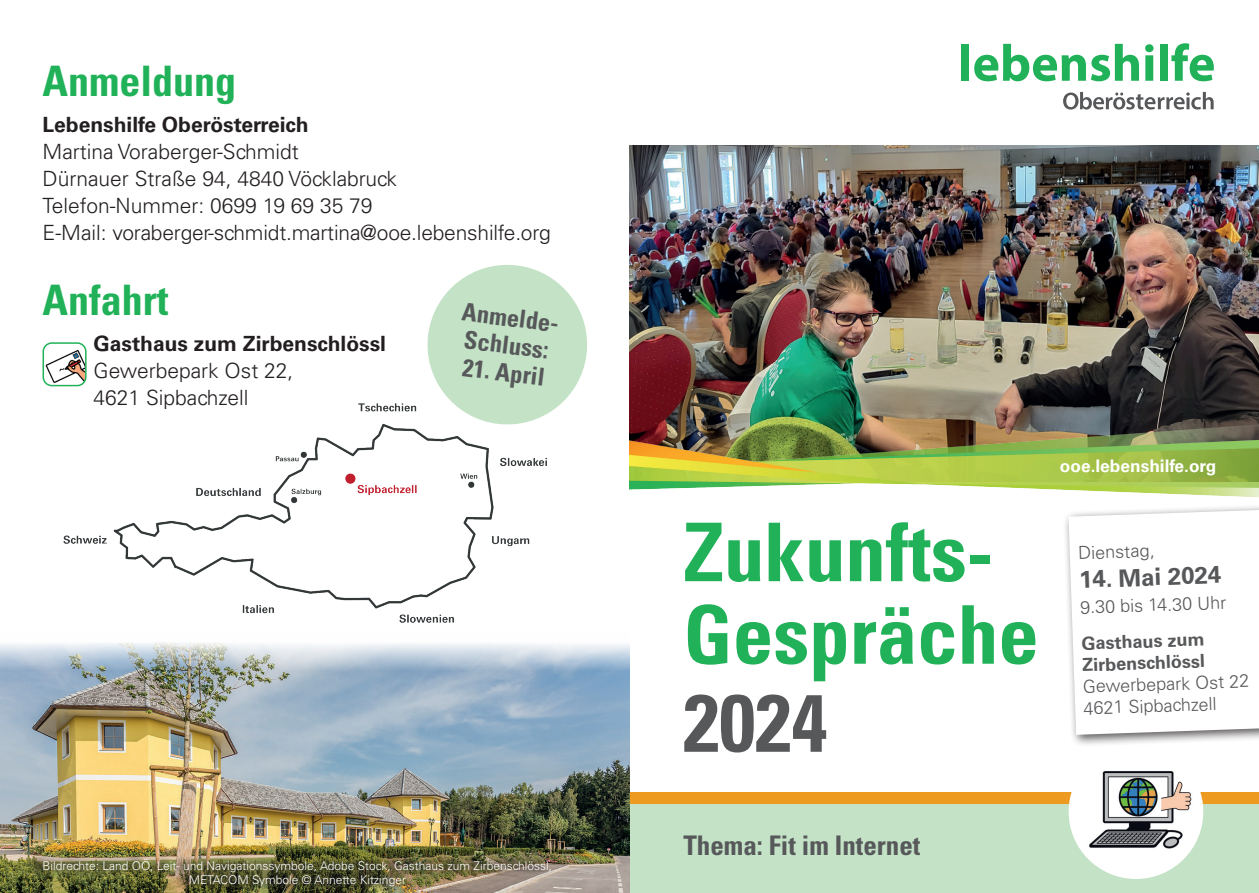
<style>
.page{position:relative;width:1259px;height:893px;background:#fff}
.page>*{position:absolute;margin:0;border:0;box-sizing:border-box;transform-origin:0 0}
.t1{font:700 condensed 81px/82.5px "Univers LT Std";color:#21b259}
.t2{font:700 condensed 81px "Univers LT Std";color:#57585a}
.t3{font:700 condensed 42px "Univers LT Std";color:#21b259}
.t4{font:700 condensed 27px "Univers LT Std";color:#57585a}
.t5{font:700 condensed 24.6px/27.5px "Univers LT Std";color:#57585a}
.t6{font:700 24px "Univers LT Std";color:#57585a}
.t7{font:300 21px/27px "Univers LT Std";color:#231f20}
.t8{font:700 21px "Univers LT Std";color:#231f20}
.t9{font:300 18px/21.6px "Univers LT Std";color:#57585a}
.t10{font:700 18px/21.6px "Univers LT Std";color:#57585a}
.t11{font:700 17.25px "Univers LT Std";color:#fff}
.t12{font:300 12px/14.4px "Univers LT Std";color:#fff;text-align:center}
</style>
<div class="page">
<div style="left:961px;top:44px;width:8px;height:37px;background:#21b259"></div>
<svg style="left:974px;top:44px;width:165px;height:37px"></svg>
<svg style="left:1145px;top:44px;width:8px;height:37px"></svg>
<div style="left:1159px;top:44px;width:8px;height:37px;background:#21b259"></div>
<svg style="left:1171px;top:43px;width:42px;height:38px"></svg>
<svg style="left:1063px;top:92px;width:150px;height:18px"></svg>
<img style="left:629px;top:145px;width:630px;height:337px">
<img style="left:630px;top:423px;width:629px;height:74px">
<div style="left:1062px;top:504px;width:197px;height:243px;background:#231f20;opacity:.75"></div>
<svg style="left:1068px;top:510px;width:191px;height:225px"></svg>
<div style="left:629px;top:792px;width:630px;height:101px;background:#c3e2c6"></div>
<div style="left:630px;top:792px;width:629px;height:12px;background:#ec9a20"></div>
<div style="left:1069px;top:745px;width:133px;height:133px;background:#fff;border-radius:50%"></div>
<img style="left:1077px;top:771px;width:125px;height:85px">
<img style="left:0;top:642px;width:630px;height:251px">
<img style="left:46px;top:350px;width:38px;height:35px">
<div style="left:43px;top:342px;width:44px;height:44px;border:2px solid #21b259;border-radius:9px"></div>
<img style="left:26px;top:849px;width:524px;height:44px">
<svg style="left:427px;top:265px;width:160px;height:145px"></svg>
<img style="left:64px;top:403px;width:489px;height:220px">
<h2 class="t3" style="left:43px;top:56px;width:195px">Anmeldung</h2>
<p class="t8" style="left:43px;top:112px;width:267px">Lebenshilfe Oberösterreich</p>
<p class="t7" style="left:43px;top:138px;width:510px">Martina Voraberger-Schmidt<br>Dürnauer Straße 94, 4840 Vöcklabruck Telefon-Nummer: 0699 19 69 35 79<br>E-Mail: voraberger-schmidt.martina@ooe.lebenshilfe.org</p>
<h2 class="t3" style="left:43px;top:275px;width:127px">Anfahrt</h2>
<p class="t8" style="left:94px;top:331px;width:294px">Gasthaus zum Zirbenschlössl</p>
<p class="t7" style="left:94px;top:357px;width:201px">Gewerbepark Ost 22,<br>4621 Sipbachzell</p>
<p class="t5" style="left:464px;top:298px;width:103px;rotate:7deg">Anmelde-<br>Schluss:</p>
<p class="t5" style="left:465px;top:353px;width:84px;rotate:7deg">21. April</p>
<p class="t12" style="left:43px;top:858px;width:511px">Bildrechte: Land OÖ, Leit- und Navigationssymbole, Adobe Stock, Gasthaus zum Zirbenschlössl,<br>METACOM Symbole © Annette Kitzinger</p>
<h1 class="t1" style="left:683px;top:511px;width:357px">Zukunfts-<br>Gespräche</h1>
<h1 class="t2" style="left:683px;top:673px;width:145px">2024</h1>
<p class="t11" style="left:1060px;top:456px;width:158px">ooe.lebenshilfe.org</p>
<p class="t9" style="left:1078px;top:542px;width:78px;rotate:-2deg">Dienstag,</p>
<p class="t6" style="left:1078px;top:565px;width:144px;rotate:-2deg">14. Mai 2024</p>
<p class="t9" style="left:1079px;top:597px;width:148px;rotate:-2deg">9.30 bis 14.30 Uhr</p>
<p class="t10" style="left:1081px;top:633px;width:125px;rotate:-2deg">Gasthaus zum<br>Zirbenschlössl</p>
<p class="t9" style="left:1082px;top:676px;width:168px;rotate:-2deg">Gewerbepark Ost 22<br>4621 Sipbachzell</p>
<p class="t4" style="left:683px;top:828px;width:238px">Thema: Fit im Internet</p>
</div>
